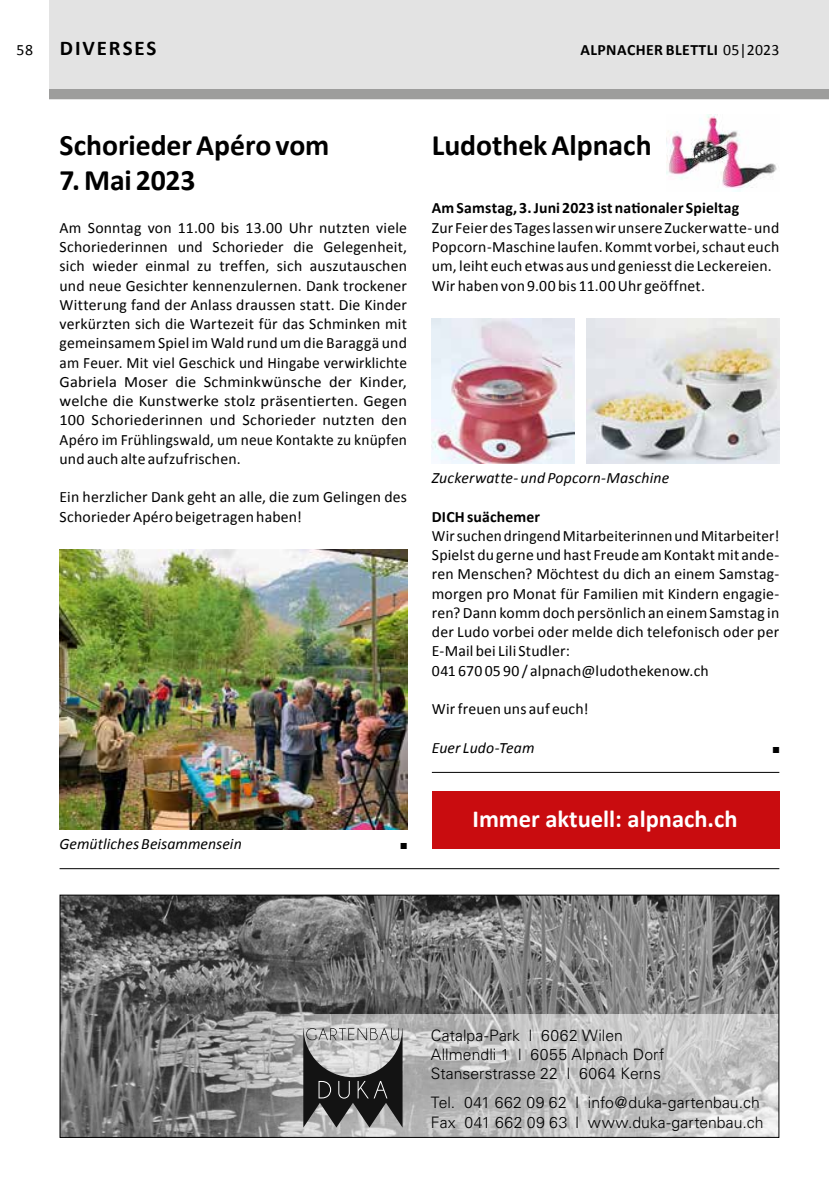
<style>
.page{position:relative;width:829px;height:1191px;background:#fff}
.page>*{position:absolute;margin:0;border:0;box-sizing:border-box;transform-origin:0 0}
.t1{font:700 29.75px "Calibri";letter-spacing:-.005em;color:#000}
.t2{font:700 24.5px "Calibri";color:#fff}
.t3{font:700 21px "Calibri";letter-spacing:.09em;color:#000}
.t4{font:15.75px/19.2px "Calibri";letter-spacing:.01em;color:#000}
.t5{font:300 15.75px/19.2px "Univers";letter-spacing:.005em;color:#000}
.t6{font:700 15.75px "Calibri";letter-spacing:.01em;color:#000}
.t7{font:italic 15.75px "Calibri";letter-spacing:.005em;color:#000}
.t8{font:8.75px "Zapf Dingbats ITC";color:#000}
.s1{font-weight:400}
</style>
<div class="page">
<div style="left:50px;top:0;width:778px;height:99px;background:#e3e3e3"></div>
<div style="left:50px;top:89px;width:778px;height:10px;background:#9d9d9c"></div>
<img style="left:60px;top:550px;width:347px;height:279px">
<hr style="left:60px;top:868px;width:719px;height:1px;background:#000">
<hr style="left:432px;top:772px;width:347px;height:1px;background:#000">
<img style="left:432px;top:318px;width:142px;height:146px">
<img style="left:587px;top:318px;width:192px;height:146px">
<img style="left:666px;top:114px;width:111px;height:78px">
<div style="left:432px;top:791px;width:347px;height:58px;background:#c90c0f"></div>
<img style="left:62px;top:896px;width:715px;height:239px">
<svg style="left:303px;top:1028px;width:99px;height:99px;background:#717171"></svg>
<div style="left:60px;top:894px;width:719px;height:243px;border:1px solid #000"></div>
<p class="t4" style="left:17px;top:40px;width:18px">58</p>
<h3 class="t3" style="left:60px;top:34px;width:98px">DIVERSES</h3>
<p class="t6" style="left:580px;top:40px;width:200px">ALPNACHER BLETTLI <span class="s1">05|2023</span></p>
<h1 class="t1" style="left:60px;top:126px;width:271px">Schorieder Apéro vom</h1>
<h1 class="t1" style="left:60px;top:161px;width:138px">7. Mai 2023</h1>
<p class="t4" style="left:60px;top:218px;width:349px;text-align:justify">Am Sonntag von 11.00 bis 13.00 Uhr nutzten viele Schoriederinnen und Schorieder die Gelegenheit, sich wieder einmal zu treffen, sich auszutauschen und neue Gesichter kennenzulernen. Dank trockener Witterung fand der Anlass draussen statt. Die Kinder verkürzten sich die Wartezeit für das Schminken mit gemeinsamem Spiel im Wald rund um die Baraggä und am Feuer. Mit viel Geschick und Hingabe verwirklichte Gabriela Moser die Schminkwünsche der Kinder, welche die Kunstwerke stolz präsentierten. Gegen 100 Schoriederinnen und Schorieder nutzten den Apéro im Frühlingswald, um neue Kontakte zu knüpfen und auch alte aufzufrischen.</p>
<p class="t4" style="left:60px;top:487px;width:349px">Ein herzlicher Dank geht an alle, die zum Gelingen des<br>Schorieder Apéro beigetragen haben!</p>
<p class="t7" style="left:60px;top:833px;width:184px">Gemütliches Beisammensein</p>
<p class="t8" style="left:400px;top:842px;width:8px">■</p>
<h1 class="t1" style="left:432px;top:126px;width:221px">Ludothek Alpnach</h1>
<p class="t6" style="left:432px;top:198px;width:309px">Am Samstag, 3. Juni 2023 ist nationaler Spieltag</p>
<p class="t4" style="left:432px;top:218px;width:349px">Zur Feier des Tages lassen wir unsere Zuckerwatte- und Popcorn-Maschine laufen. Kommt vorbei, schaut euch um, leiht euch etwas aus und geniesst die Leckereien.<br>Wir haben von 9.00 bis 11.00 Uhr geöffnet.</p>
<p class="t7" style="left:432px;top:467px;width:239px">Zuckerwatte- und Popcorn-Maschine</p>
<p class="t6" style="left:432px;top:506px;width:110px">DICH suächemer</p>
<p class="t4" style="left:432px;top:526px;width:349px">Wir suchen dringend Mitarbeiterinnen und Mitarbeiter!<br>Spielst du gerne und hast Freude am Kontakt mit ande&shy;ren Menschen? Möchtest du dich an einem Samstag&shy;morgen pro Monat für Familien mit Kindern engagie&shy;ren? Dann komm doch persönlich an einem Samstag in der Ludo vorbei oder melde dich telefonisch oder per E-Mail bei Lili Studler:<br>041 670 05 90 / alpnach@ludothekenow.ch</p>
<p class="t4" style="left:432px;top:699px;width:158px">Wir freuen uns auf euch!</p>
<p class="t7" style="left:432px;top:736px;width:104px">Euer Ludo-Team</p>
<p class="t8" style="left:772px;top:745px;width:8px">■</p>
<h2 class="t2" style="left:472px;top:803px;width:266px">Immer aktuell: alpnach.ch</h2>
<p class="t5" style="left:431px;top:1025px;width:235px">Catalpa-Park l 6062 Wilen<br>Allmendli 1 l 6055 Alpnach Dorf<br>Stanserstrasse 22 l 6064 Kerns</p>
<p class="t5" style="left:431px;top:1093px;width:334px">Tel. 041 662 09 62 l info@duka-gartenbau.ch<br>Fax 041 662 09 63 l www.duka-gartenbau.ch</p>
</div>
